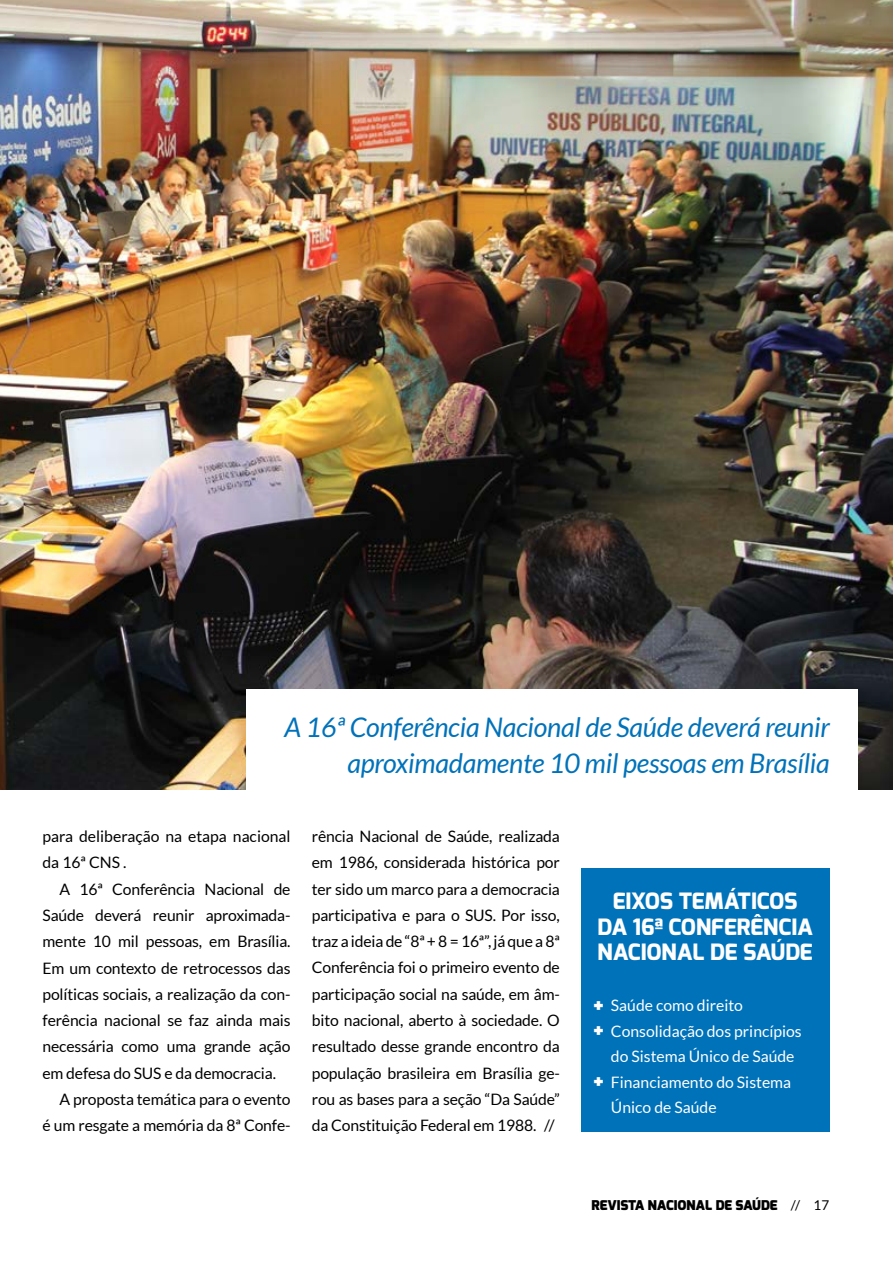
<style>
.page{position:relative;width:893px;height:1263px;background:#fff}
.page>*{position:absolute;margin:0;border:0;box-sizing:border-box;transform-origin:0 0}
.t1{font:italic 27px/36px "Lato";letter-spacing:-.01em;color:#0072ba;text-align:right}
.t2{font:800 22.5px/25.5px "Exo";color:#fff;text-align:center}
.t3{font:15.75px/26.2px "Lato";letter-spacing:-.01em;color:#000}
.t4{font:15.75px "Lato";color:#fff}
.t5{font:900 13.5px "Exo";color:#000}
.s1{font-family:"Exo";font-weight:900;font-size:21px}
.s2{font-family:"Lato";font-weight:400}
</style>
<div class="page">
<img style="left:0;top:0;width:893px;height:789px">
<div style="left:581px;top:868px;width:248px;height:263px;background:#0072ba"></div>
<div style="left:246px;top:689px;width:611px;height:109px;background:#fff"></div>
<h1 class="t1" style="left:284px;top:710px;width:547px">A 16ª Conferência Nacional de Saúde deverá reunir aproximadamente 10 mil pessoas em Brasília</h1>
<p class="t3" style="left:43px;top:823px;width:250px">para deliberação na etapa nacional da 16ª CNS .</p>
<p class="t3" style="left:60px;top:876px;width:233px">A 16ª Conferência Nacional de</p>
<p class="t3" style="left:43px;top:902px;width:250px">Saúde deverá reunir aproximada-</p>
<p class="t3" style="left:43px;top:928px;width:250px">mente 10 mil pessoas, em Brasília.</p>
<p class="t3" style="left:43px;top:954px;width:250px">Em um contexto de retrocessos das</p>
<p class="t3" style="left:43px;top:981px;width:250px">políticas sociais, a realização da con-</p>
<p class="t3" style="left:43px;top:1007px;width:250px">ferência nacional se faz ainda mais</p>
<p class="t3" style="left:43px;top:1033px;width:250px">necessária como uma grande ação</p>
<p class="t3" style="left:43px;top:1060px;width:235px">em defesa do SUS e da democracia.</p>
<p class="t3" style="left:60px;top:1086px;width:233px">A proposta temática para o evento</p>
<p class="t3" style="left:43px;top:1112px;width:250px">é um resgate a memória da 8ª Confe-</p>
<p class="t3" style="left:312px;top:823px;width:250px;text-align:justify">rência Nacional de Saúde, realizada em 1986, considerada histórica por ter sido um marco para a democracia participativa e para o SUS. Por isso, traz a ideia de “8ª + 8 = 16ª”, já que a 8ª Conferência foi o primeiro evento de participação social na saúde, em âm&shy;bito nacional, aberto à sociedade. O resultado desse grande encontro da população brasileira em Brasília ge&shy;rou as bases para a seção “Da Saúde” da Constituição Federal em 1988. //</p>
<h2 class="t2" style="left:597px;top:888px;width:217px">EIXOS TEMÁTICOS<br>DA 16ª CONFERÊNCIA<br>NACIONAL DE SAÚDE</h2>
<p class="t4" style="left:594px;top:997px;width:151px"><span class="s1">+</span> Saúde como direito</p>
<p class="t4" style="left:594px;top:1022px;width:209px"><span class="s1">+</span> Consolidação dos princípios</p>
<p class="t4" style="left:611px;top:1048px;width:185px">do Sistema Único de Saúde</p>
<p class="t4" style="left:594px;top:1073px;width:199px"><span class="s1">+</span> Financiamento do Sistema</p>
<p class="t4" style="left:611px;top:1099px;width:107px">Único de Saúde</p>
<p class="t5" style="left:591px;top:1197px;width:239px">REVISTA NACIONAL DE SAÚDE <span class="s2">// 17</span></p>
</div>
